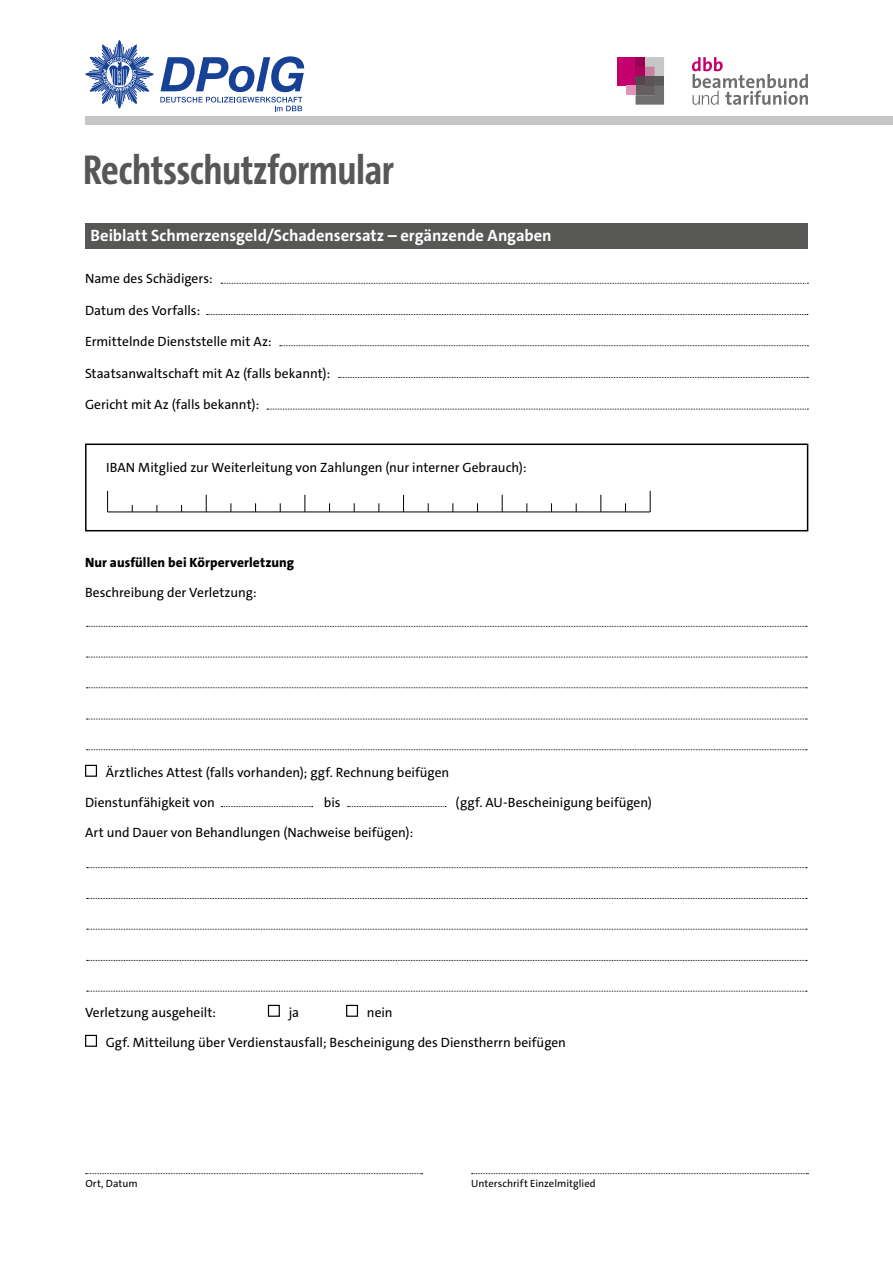
<style>
.page{position:relative;width:893px;height:1263px;background:#fff}
.page>*{position:absolute;margin:0;border:0;box-sizing:border-box;transform-origin:0 0}
.t1{font:700 42px "The Sans Cd LF7";letter-spacing:-.01em;color:#575756}
.t2{font:700 16.5px "The Sans C4 s";letter-spacing:-.005em;color:#fff}
.t3{font:13.5px "The Sans C4 s";color:#000}
.t4{font:800 13.5px "The Sans C4 s";letter-spacing:.01em;color:#000}
.t5{font:10.5px "The Sans C4 s";letter-spacing:.005em;color:#000}
</style>
<div class="page">
<svg style="left:692px;top:57px;width:116px;height:48px"></svg>
<div style="left:617px;top:57px;width:18px;height:29px;background:#c3006b"></div>
<div style="left:635px;top:57px;width:10px;height:10px;background:#980053"></div>
<div style="left:635px;top:67px;width:10px;height:9px;background:#ae005f"></div>
<div style="left:635px;top:76px;width:10px;height:10px;background:#55454c"></div>
<svg style="left:645px;top:57px;width:19px;height:19px"></svg>
<div style="left:645px;top:76px;width:9px;height:10px;background:#5b5356"></div>
<div style="left:654px;top:76px;width:10px;height:10px;background:#5a5a59"></div>
<svg style="left:635px;top:86px;width:29px;height:19px"></svg>
<div style="left:626px;top:86px;width:9px;height:9px;background:#e094b7"></div>
<div style="left:85px;top:116px;width:808px;height:9px;background:#c6c6c6"></div>
<div style="left:85px;top:765px;width:12px;height:12px;border:1px solid #000"></div>
<div style="left:268px;top:1005px;width:12px;height:12px;border:1px solid #000"></div>
<div style="left:346px;top:1005px;width:12px;height:12px;border:1px solid #000"></div>
<div style="left:85px;top:1035px;width:12px;height:12px;border:1px solid #000"></div>
<svg style="left:207px;top:314px;width:601px;height:1px"></svg>
<svg style="left:221px;top:283px;width:587px;height:1px"></svg>
<div style="left:85px;top:223px;width:723px;height:26px;background:#575756"></div>
<svg style="left:86px;top:1173px;width:337px;height:1px"></svg>
<svg style="left:472px;top:1173px;width:336px;height:1px"></svg>
<svg style="left:280px;top:345px;width:528px;height:1px"></svg>
<svg style="left:339px;top:377px;width:469px;height:1px"></svg>
<svg style="left:267px;top:409px;width:541px;height:1px"></svg>
<svg style="left:221px;top:806px;width:92px;height:1px"></svg>
<svg style="left:348px;top:806px;width:98px;height:1px"></svg>
<hr style="left:108px;top:512px;width:542px;height:1px;background:#000">
<svg style="left:107px;top:491px;width:1px;height:21px"></svg>
<svg style="left:206px;top:495px;width:1px;height:17px"></svg>
<svg style="left:305px;top:495px;width:1px;height:17px"></svg>
<svg style="left:403px;top:495px;width:1px;height:17px"></svg>
<svg style="left:502px;top:495px;width:1px;height:17px"></svg>
<svg style="left:601px;top:495px;width:1px;height:17px"></svg>
<svg style="left:650px;top:491px;width:1px;height:21px"></svg>
<svg style="left:86px;top:626px;width:721px;height:1px"></svg>
<svg style="left:86px;top:657px;width:721px;height:1px"></svg>
<svg style="left:86px;top:687px;width:721px;height:1px"></svg>
<svg style="left:86px;top:719px;width:721px;height:1px"></svg>
<svg style="left:86px;top:749px;width:721px;height:1px"></svg>
<svg style="left:87px;top:867px;width:720px;height:1px"></svg>
<svg style="left:87px;top:898px;width:720px;height:1px"></svg>
<svg style="left:87px;top:929px;width:720px;height:1px"></svg>
<svg style="left:87px;top:960px;width:720px;height:1px"></svg>
<svg style="left:87px;top:991px;width:720px;height:1px"></svg>
<div style="left:85px;top:443px;width:723px;height:88px;border:2px solid #000"></div>
<svg style="left:160px;top:56px;width:144px;height:55px"></svg>
<svg style="left:85px;top:40px;width:69px;height:69px"></svg>
<h1 class="t1" style="left:83px;top:143px;width:312px">Rechtsschutzformular</h1>
<p class="t2" style="left:91px;top:225px;width:463px">Beiblatt Schmerzensgeld/Schadensersatz – ergänzende Angaben</p>
<p class="t3" style="left:85px;top:270px;width:129px">Name des Schädigers:</p>
<p class="t3" style="left:85px;top:301px;width:117px">Datum des Vorfalls:</p>
<p class="t3" style="left:85px;top:333px;width:188px">Ermittelnde Dienststelle mit Az:</p>
<p class="t3" style="left:85px;top:364px;width:247px">Staatsanwaltschaft mit Az (falls bekannt):</p>
<p class="t3" style="left:85px;top:396px;width:176px">Gericht mit Az (falls bekannt):</p>
<p class="t3" style="left:106px;top:459px;width:422px">IBAN Mitglied zur Weiterleitung von Zahlungen (nur interner Gebrauch):</p>
<p class="t4" style="left:85px;top:553px;width:211px">Nur ausfüllen bei Körperverletzung</p>
<p class="t3" style="left:85px;top:583px;width:173px">Beschreibung der Verletzung:</p>
<p class="t3" style="left:106px;top:763px;width:345px">Ärztliches Attest (falls vorhanden); ggf. Rechnung beifügen</p>
<p class="t3" style="left:85px;top:793px;width:131px">Dienstunfähigkeit von</p>
<p class="t3" style="left:324px;top:793px;width:18px">bis</p>
<p class="t3" style="left:456px;top:793px;width:198px">(ggf. AU-Bescheinigung beifügen)</p>
<p class="t3" style="left:85px;top:823px;width:330px">Art und Dauer von Behandlungen (Nachweise beifügen):</p>
<p class="t3" style="left:85px;top:1003px;width:133px">Verletzung ausgeheilt:</p>
<p class="t3" style="left:289px;top:1003px;width:12px">ja</p>
<p class="t3" style="left:367px;top:1003px;width:27px">nein</p>
<p class="t3" style="left:106px;top:1033px;width:462px">Ggf. Mitteilung über Verdienstausfall; Bescheinigung des Dienstherrn beifügen</p>
<p class="t5" style="left:85px;top:1177px;width:54px">Ort, Datum</p>
<p class="t5" style="left:471px;top:1177px;width:126px">Unterschrift Einzelmitglied</p>
</div>
